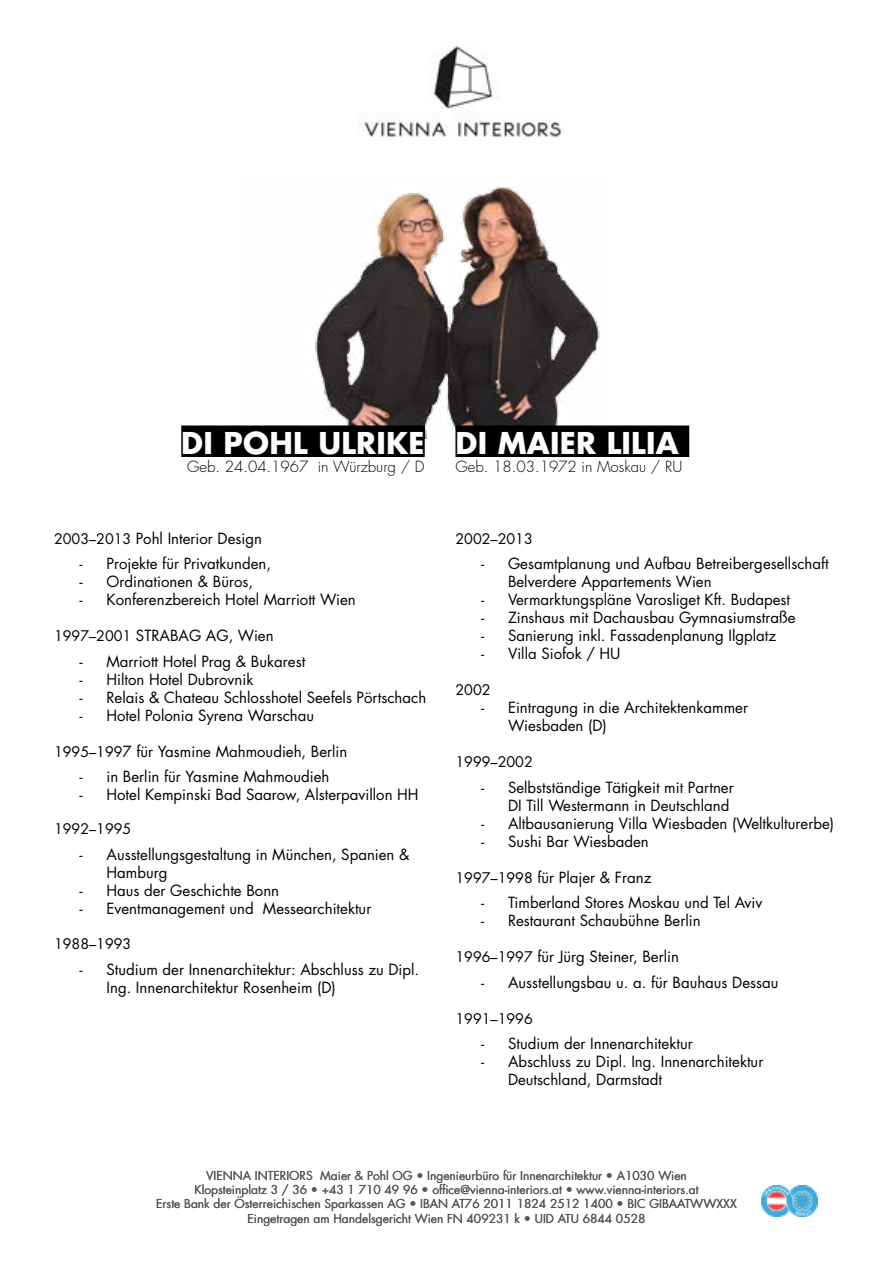
<style>
.page{position:relative;width:893px;height:1263px;background:#fff}
.page>*{position:absolute;margin:0;border:0;box-sizing:border-box;transform-origin:0 0}
.t1{font:700 29.25px "Futura Std";letter-spacing:.01em;color:#fff}
.t2{font:15px/18px "Futura Std";color:#000}
.t3{font:300 15px "Futura Std";color:#000}
.t4{font:14.25px "Futura Std";color:#000}
.t5{font:12px/14.4px "Futura Std";color:#575756;text-align:center}
.s1{font-size:14.25px}
</style>
<div class="page">
<img style="left:761px;top:1185px;width:56px;height:31px">
<img style="left:359px;top:42px;width:202px;height:95px">
<img style="left:315px;top:187px;width:285px;height:251px">
<div style="left:181px;top:425px;width:244px;height:32px;background:#000"></div>
<div style="left:455px;top:425px;width:234px;height:32px;background:#000"></div>
<h1 class="t1" style="left:181px;top:423px;width:245px">DI POHL ULRIKE</h1>
<p class="t3" style="left:187px;top:457px;width:239px">Geb. 24.04.1967 in Würzburg / D</p>
<p class="t2" style="left:54px;top:529px;width:210px"><span class="s1">2003–2013</span> Pohl Interior Design</p>
<p class="t2" style="left:80px;top:555px;width:193px">- Projekte für Privatkunden,</p>
<p class="t2" style="left:80px;top:573px;width:175px">- Ordinationen &amp; Büros,</p>
<p class="t2" style="left:80px;top:591px;width:278px">- Konferenzbereich Hotel Marriott Wien</p>
<p class="t2" style="left:54px;top:627px;width:221px"><span class="s1">1997–2001</span> STRABAG AG, Wien</p>
<p class="t2" style="left:80px;top:652px;width:227px">- Marriott Hotel Prag &amp; Bukarest</p>
<p class="t2" style="left:80px;top:670px;width:175px">- Hilton Hotel Dubrovnik</p>
<p class="t2" style="left:80px;top:688px;width:348px">- Relais &amp; Chateau Schlosshotel Seefels Pörtschach</p>
<p class="t2" style="left:80px;top:706px;width:236px">- Hotel Polonia Syrena Warschau</p>
<p class="t2" style="left:54px;top:742px;width:295px"><span class="s1">1995–199</span>7 für Yasmine Mahmoudieh, Berlin</p>
<p class="t2" style="left:80px;top:768px;width:251px">- in Berlin für Yasmine Mahmoudieh</p>
<p class="t2" style="left:80px;top:786px;width:341px">- Hotel Kempinski Bad Saarow, Alsterpavillon HH</p>
<p class="t4" style="left:54px;top:820px;width:79px">1992–1995</p>
<p class="t2" style="left:107px;top:845px;width:305px;text-indent:-27px">- Ausstellungsgestaltung in München, Spanien &amp;<br>Hamburg</p>
<p class="t2" style="left:80px;top:881px;width:201px">- Haus der Geschichte Bonn</p>
<p class="t2" style="left:80px;top:899px;width:293px">- Eventmanagement und Messearchitektur</p>
<p class="t4" style="left:54px;top:935px;width:79px">1988–1993</p>
<p class="t2" style="left:107px;top:960px;width:314px;text-indent:-27px">- Studium der Innenarchitektur: Abschluss zu Dipl.<br>Ing. Innenarchitektur Rosenheim (D)</p>
<h1 class="t1" style="left:455px;top:423px;width:225px">DI MAIER LILIA</h1>
<p class="t3" style="left:455px;top:457px;width:228px">Geb. 18.03.1972 in Moskau / RU</p>
<p class="t4" style="left:455px;top:529px;width:79px">2002–2013</p>
<p class="t2" style="left:508px;top:555px;width:322px;text-indent:-27px">- Gesamtplanung und Aufbau Betreibergesellschaft<br>Belverdere Appartements Wien</p>
<p class="t2" style="left:481px;top:591px;width:311px">- Vermarktungspläne Varosliget Kft. Budapest</p>
<p class="t2" style="left:481px;top:609px;width:316px">- Zinshaus mit Dachausbau Gymnasiumstraße</p>
<p class="t2" style="left:481px;top:627px;width:297px">- Sanierung inkl. Fassadenplanung Ilgplatz</p>
<p class="t2" style="left:481px;top:645px;width:141px">- Villa Siofok / HU</p>
<p class="t4" style="left:455px;top:681px;width:37px">2002</p>
<p class="t2" style="left:508px;top:699px;width:242px;text-indent:-27px">- Eintragung in die Architektenkammer<br>Wiesbaden (D)</p>
<p class="t4" style="left:455px;top:753px;width:79px">1999–2002</p>
<p class="t2" style="left:481px;top:778px;width:254px;text-align:right">- Selbstständige Tätigkeit mit Partner<br>DI Till Westermann in Deutschland</p>
<p class="t2" style="left:481px;top:814px;width:355px">- Altbausanierung Villa Wiesbaden (Weltkulturerbe)</p>
<p class="t2" style="left:481px;top:832px;width:169px">- Sushi Bar Wiesbaden</p>
<p class="t2" style="left:455px;top:868px;width:197px"><span class="s1">1997–1998</span> für Plajer &amp; Franz</p>
<p class="t2" style="left:481px;top:894px;width:283px">- Timberland Stores Moskau und Tel Aviv</p>
<p class="t2" style="left:481px;top:912px;width:221px">- Restaurant Schaubühne Berlin</p>
<p class="t2" style="left:455px;top:948px;width:225px"><span class="s1">1996–1997</span> für Jürg Steiner, Berlin</p>
<p class="t2" style="left:481px;top:973px;width:299px">- Ausstellungsbau u. a. für Bauhaus Dessau</p>
<p class="t4" style="left:455px;top:1009px;width:79px">1991–1996</p>
<p class="t2" style="left:481px;top:1035px;width:213px">- Studium der Innenarchitektur</p>
<p class="t2" style="left:508px;top:1053px;width:257px;text-indent:-27px">- Abschluss zu Dipl. Ing. Innenarchitektur<br>Deutschland, Darmstadt</p>
<p class="t5" style="left:156px;top:1168px;width:582px">VIENNA INTERIORS Maier &amp; Pohl OG • Ingenieurbüro für Innenarchitektur • A1030 Wien<br>Klopsteinplatz 3 / 36 • +43 1 710 49 96 • office@vienna-interiors.at • www.vienna-interiors.at<br>Erste Bank der Österreichischen Sparkassen AG • IBAN AT76 2011 1824 2512 1400 • BIC GIBAATWWXXX Eingetragen am Handelsgericht Wien FN 409231 k • UID ATU 6844 0528</p>
</div>
